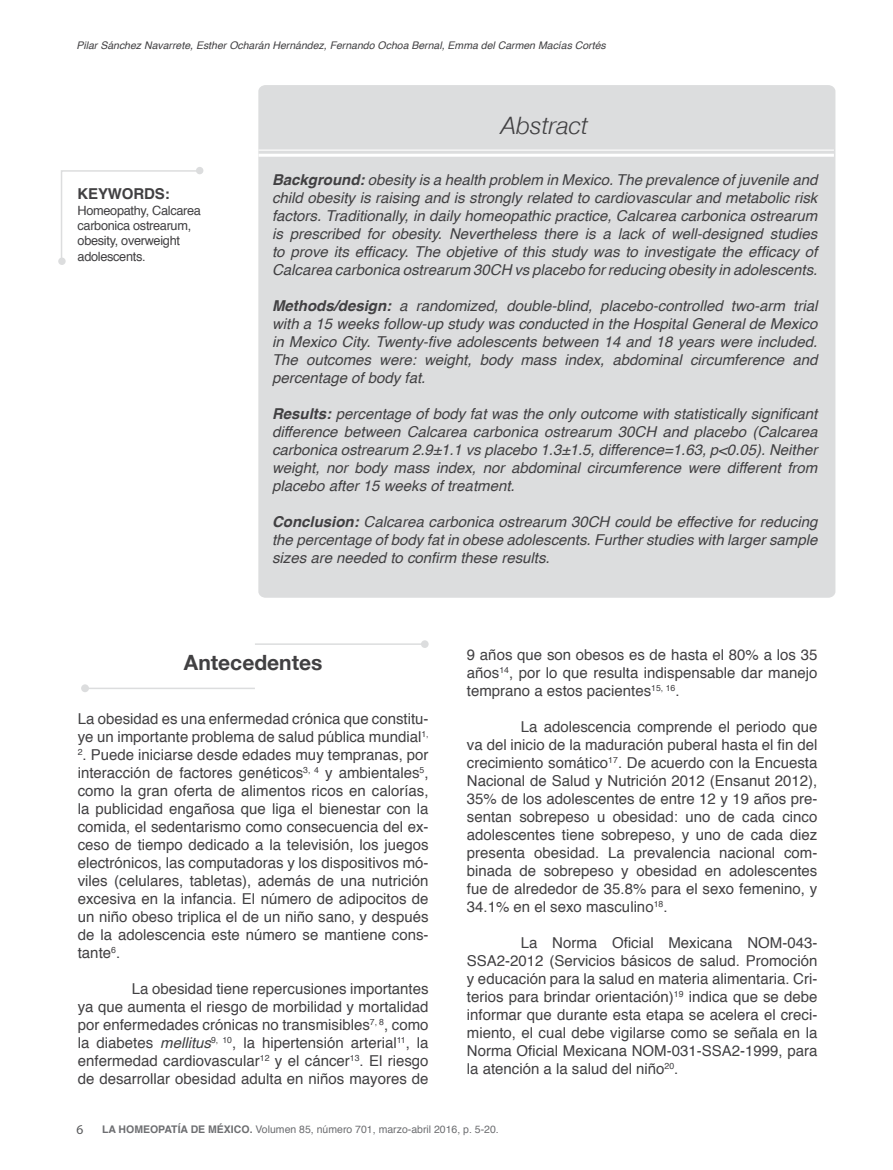
<style>
.page{position:relative;width:893px;height:1170px;background:#fff}
.page>*{position:absolute;margin:0;border:0;box-sizing:border-box;transform-origin:0 0}
.t1{font:italic 24px "Helvetica Neue";color:#414042}
.t2{font:700 21px "Helvetica Neue";color:#414042}
.t3{font:15px/18px "Helvetica";color:#414042;text-align:justify}
.t4{font:italic 15px/18px "Helvetica";color:#414042;text-align:justify}
.t5{font:700 15px "Helvetica";letter-spacing:-.01em;color:#414042}
.t6{font:13.5px "Myriad Pro";color:#58595b}
.t7{font:12.75px/15.3px "Helvetica";letter-spacing:-.025em;color:#414042}
.t8{font:italic 10.5px "Helvetica";color:#414042}
.t9{font:10.5px "Helvetica";color:#6d6e71}
.s1{font-weight:700}
.s2{font-style:italic}
</style>
<div class="page">
<div style="left:81px;top:684px;width:8px;height:8px;background:#dcddde;border-radius:50%"></div>
<hr style="left:85px;top:687px;width:170px;height:2px;background:#dcddde">
<div style="left:421px;top:640px;width:8px;height:8px;background:#dcddde;border-radius:50%"></div>
<hr style="left:255px;top:643px;width:170px;height:1px;background:#dcddde">
<div style="left:258px;top:85px;width:577px;height:512px;background:#dcddde"></div>
<hr style="left:258px;top:154px;width:576px;height:3px;background:#fff">
<hr style="left:258px;top:149px;width:576px;height:2px;background:#fff">
<div style="left:196px;top:167px;width:7px;height:7px;background:#dcddde;border-radius:50%"></div>
<svg style="left:61px;top:170px;width:137px;height:87px"></svg>
<div style="left:58px;top:257px;width:8px;height:8px;background:#dcddde;border-radius:50%"></div>
<p class="t8" style="left:76px;top:37px;width:531px">Pilar Sánchez Navarrete, Esther Ocharán Hernández, Fernando Ochoa Bernal, Emma del Carmen Macías Cortés</p>
<p class="t5" style="left:78px;top:182px;width:94px">KEYWORDS:</p>
<p class="t7" style="left:78px;top:203px;width:125px">Homeopathy, Calcarea carbonica ostrearum, obesity, overweight adolescents.</p>
<h1 class="t1" style="left:501px;top:111px;width:89px">Abstract</h1>
<p class="t4" style="left:272px;top:171px;width:547px"><span class="s1">Background:</span> obesity is a health problem in Mexico. The prevalence of juvenile and child obesity is raising and is strongly related to cardiovascular and metabolic risk factors. Traditionally, in daily homeopathic practice, Calcarea carbonica ostrearum is prescribed for obesity. Nevertheless there is a lack of well-designed studies to prove its efficacy. The objetive of this study was to investigate the efficacy of Calcarea carbonica ostrearum 30CH vs placebo for reducing obesity in adolescents.</p>
<p class="t4" style="left:272px;top:297px;width:547px"><span class="s1">Methods/design:</span> a randomized, double-blind, placebo-controlled two-arm trial with a 15 weeks follow-up study was conducted in the Hospital General de Mexico in Mexico City. Twenty-five adolescents between 14 and 18 years were included.<br>The outcomes were: weight, body mass index, abdominal circumference and percentage of body fat.</p>
<p class="t4" style="left:272px;top:405px;width:547px"><span class="s1">Results:</span> percentage of body fat was the only outcome with statistically significant difference between Calcarea carbonica ostrearum 30CH and placebo (Calcarea carbonica ostrearum 2.9±1.1 vs placebo 1.3±1.5, difference=1.63, p&lt;0.05). Neither weight, nor body mass index, nor abdominal circumference were different from placebo after 15 weeks of treatment.</p>
<p class="t4" style="left:272px;top:513px;width:547px"><span class="s1">Conclusion:</span> Calcarea carbonica ostrearum 30CH could be effective for reducing the percentage of body fat in obese adolescents. Further studies with larger sample sizes are needed to confirm these results.</p>
<h2 class="t2" style="left:184px;top:646px;width:140px">Antecedentes</h2>
<p class="t3" style="left:78px;top:710px;width:352px">La obesidad es una enfermedad crónica que constitu&shy;ye un importante problema de salud pública mundial<sup>1,</sup></p>
<p class="t3" style="left:78px;top:746px;width:352px"><sup>2</sup>. Puede iniciarse desde edades muy tempranas, por interacción de factores genéticos<sup>3,</sup> <sup>4</sup> y ambientales<sup>5</sup>, como la gran oferta de alimentos ricos en calorías, la publicidad engañosa que liga el bienestar con la comida, el sedentarismo como consecuencia del ex&shy;ceso de tiempo dedicado a la televisión, los juegos electrónicos, las computadoras y los dispositivos mó&shy;viles (celulares, tabletas), además de una nutrición excesiva en la infancia. El número de adipocitos de un niño obeso triplica el de un niño sano, y después de la adolescencia este número se mantiene cons&shy;tante<sup>6</sup>.</p>
<p class="t3" style="left:78px;top:980px;width:352px;text-indent:54px">La obesidad tiene repercusiones importantes ya que aumenta el riesgo de morbilidad y mortalidad por enfermedades crónicas no transmisibles<sup>7,</sup> <sup>8</sup>, como la diabetes <span class="s2">mellitus</span><sup>9,</sup> <sup>10</sup>, la hipertensión arterial<sup>11</sup>, la enfermedad cardiovascular<sup>12</sup> y el cáncer<sup>13</sup>. El riesgo de desarrollar obesidad adulta en niños mayores de</p>
<p class="t3" style="left:467px;top:646px;width:352px">9 años que son obesos es de hasta el 80% a los 35 años<sup>14</sup>, por lo que resulta indispensable dar manejo temprano a estos pacientes<sup>15,</sup> <sup>16</sup>.</p>
<p class="t3" style="left:467px;top:718px;width:352px;text-indent:54px">La adolescencia comprende el periodo que va del inicio de la maduración puberal hasta el fin del crecimiento somático<sup>17</sup>. De acuerdo con la Encuesta Nacional de Salud y Nutrición 2012 (Ensanut 2012), 35% de los adolescentes de entre 12 y 19 años pre&shy;sentan sobrepeso u obesidad: uno de cada cinco adolescentes tiene sobrepeso, y uno de cada diez presenta obesidad. La prevalencia nacional com&shy;binada de sobrepeso y obesidad en adolescentes fue de alrededor de 35.8% para el sexo femenino, y 34.1% en el sexo masculino<sup>18</sup>.</p>
<p class="t3" style="left:467px;top:934px;width:352px;text-indent:54px">La Norma Oficial Mexicana NOM-043- SSA2-2012 (Servicios básicos de salud. Promoción y educación para la salud en materia alimentaria. Cri&shy;terios para brindar orientación)<sup>19</sup> indica que se debe informar que durante esta etapa se acelera el creci&shy;miento, el cual debe vigilarse como se señala en la Norma Oficial Mexicana NOM-031-SSA2-1999, para la atención a la salud del niño<sup>20</sup>.</p>
<p class="t6" style="left:76px;top:1121px;width:8px">6</p>
<p class="t9" style="left:102px;top:1120px;width:398px"><span class="s1">LA HOMEOPATÍA DE MÉXICO.</span> Volumen 85, número 701, marzo-abril 2016, p. 5-20.</p>
</div>
